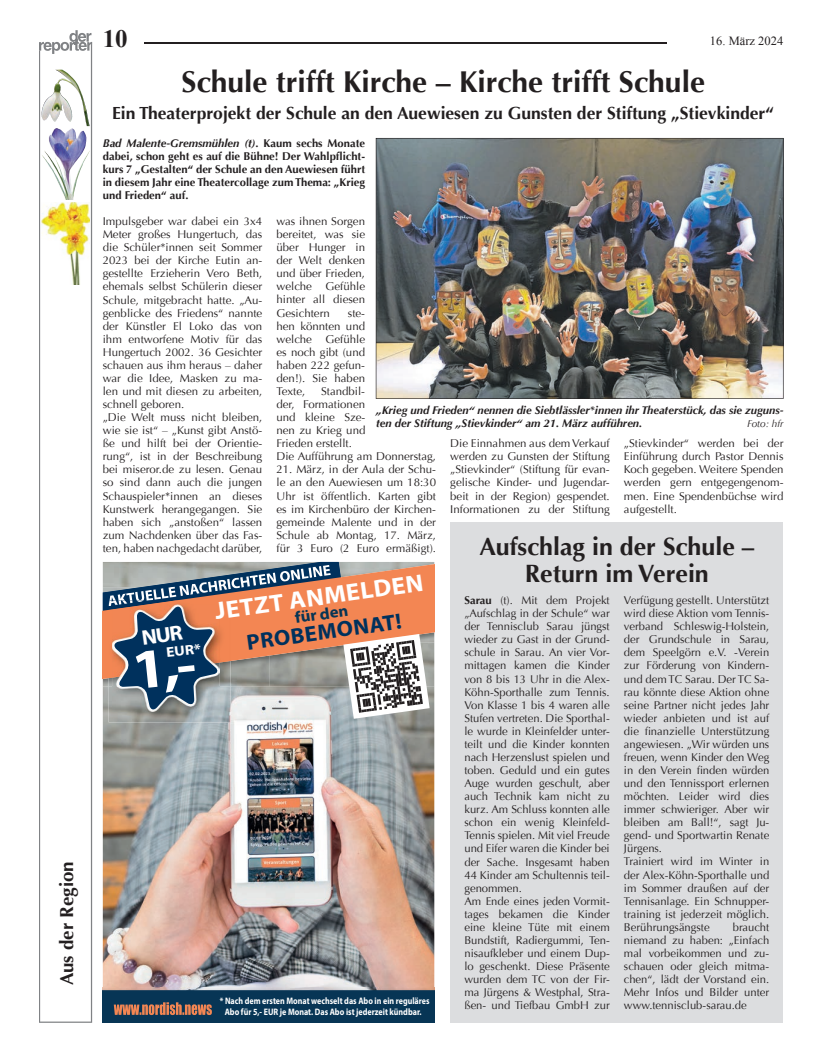
<style>
.page{position:relative;width:819px;height:1053px;background:#fff}
.page>*{position:absolute;margin:0;border:0;box-sizing:border-box;transform-origin:0 0}
.t1{font:700 30px "Optima";color:#231f20}
.t2{font:700 25px/27.5px "Optima";color:#231f20;text-align:center}
.t3{font:700 25px "Times New Roman";color:#231f20}
.t4{font:700 24.38px "Myriad Pro";color:#fff;scale:1.05 1}
.t5{font:700 22.12px "Myriad Pro";color:#00315d}
.t6{font:700 18.75px "Optima";color:#231f20}
.t7{font:700 17.5px "Optima";color:#231f20}
.t8{font:700 16.25px "Myriad Pro";color:#073555}
.t9{font:700 14.12px "Myriad Pro";color:#fff;scale:1.1 1}
.t10{font:12.5px "Times New Roman";color:#231f20}
.t11{font:11.25px/13px "Optima";color:#231f20;text-align:justify}
.t12{font:700 11.25px/13px "Optima";color:#231f20;text-align:justify}
.t13{font:italic 700 11.25px/13px "Optima";color:#231f20}
.t14{font:italic 10px "Optima";color:#231f20}
.t15{font:700 9.38px/10.6px "Myriad Pro";color:#fff;text-align:center;scale:.85 1}
.s1{font-style:italic}
.s2{font-weight:700}
</style>
<div class="page">
<div style="left:451px;top:521px;width:331px;height:501px;background:#dcdddf"></div>
<hr style="left:144px;top:43px;width:522px;height:1px;background:#231f20">
<img style="left:103px;top:686px;width:331px;height:304px">
<img style="left:109px;top:718px;width:121px;height:4px">
<svg style="left:103px;top:990px;width:331px;height:32px;background:#183b55"></svg>
<img style="left:376px;top:138px;width:407px;height:261px">
<svg style="left:39px;top:54px;width:53px;height:968px"></svg>
<svg style="left:39px;top:30px;width:53px;height:24px"></svg>
<img style="left:44px;top:70px;width:27px;height:34px">
<img style="left:41px;top:128px;width:49px;height:72px">
<img style="left:41px;top:202px;width:49px;height:82px">
<svg style="left:103px;top:562px;width:326px;height:156px;background:#a78b80"></svg>
<p class="t6" style="left:56px;top:985px;width:125px;rotate:-90deg">Aus der Region</p>
<p class="t3" style="left:103px;top:21px;width:26px">10</p>
<p class="t10" style="left:710px;top:32px;width:75px">16. März 2024</p>
<p class="t1" style="left:181px;top:65px;width:525px">Schule trifft Kirche – Kirche trifft Schule</p>
<p class="t7" style="left:112px;top:103px;width:663px">Ein Theaterprojekt der Schule an den Auewiesen zu Gunsten der Stiftung „Stievkinder“</p>
<p class="t12" style="left:103px;top:136px;width:264px"><span class="s1">Bad Malente-Gremsmühlen (t)</span>. Kaum sechs Monate dabei, schon geht es auf die Bühne! Der Wahlpflicht&shy;kurs 7 „Gestalten“ der Schule an den Auewiesen führt in diesem Jahr eine Theatercollage zum Thema: „Krieg und Frieden“ auf.</p>
<p class="t11" style="left:103px;top:215px;width:161px;text-align:left">Impulsgeber war dabei ein 3x4<br>Meter großes Hungertuch, das die Schüler*innen seit Sommer<br>2023 bei der Kirche Eutin an&shy;gestellte Erzieherin Vero Beth, ehemals selbst Schülerin dieser<br>Schule, mitgebracht hatte. „Au&shy;genblicke des Friedens“ nannte der Künstler El Loko das von ihm entworfene Motiv für das<br>Hungertuch 2002. 36 Gesichter schauen aus ihm heraus – daher war die Idee, Masken zu ma&shy;len und mit diesen zu arbeiten, schnell geboren.<br>„Die Welt muss nicht bleiben, wie sie ist“ – „Kunst gibt Anstö&shy;ße und hilft bei der Orientie&shy;rung“, ist in der Beschreibung bei miseror.de zu lesen. Genau so sind dann auch die jungen<br>Schauspieler*innen an dieses<br>Kunstwerk herangegangen. Sie haben sich „anstoßen“ lassen zum Nachdenken über das Fas&shy;ten, haben nachgedacht darüber,</p>
<p class="t11" style="left:276px;top:215px;width:90px">was ihnen Sorgen bereitet, was sie über Hunger in der Welt denken und über Frieden, welche Gefühle hinter all diesen Gesichtern</p>
<p class="t11" style="left:276px;top:306px;width:90px;text-indent:71px">ste&shy;hen könnten und welche Gefühle es noch gibt (und haben 222 gefun&shy;den!). Sie haben Texte,</p>
<p class="t11" style="left:276px;top:385px;width:161px;text-align:left;text-indent:45px">Standbil-<br>der, Formationen<br>und kleine Sze-<br>nen zu Krieg und<br>Frieden erstellt.<br>Die Aufführung am Donnerstag,</p>
<p class="t11" style="left:276px;top:463px;width:161px">21. März, in der Aula der Schu&shy;le an den Auewiesen um 18:30<br>Uhr ist öffentlich. Karten gibt es im Kirchenbüro der Kirchen&shy;gemeinde Malente und in der Schule ab Montag, 17. März, für 3 Euro (2 Euro ermäßigt).</p>
<p class="t13" style="left:376px;top:403px;width:409px">„Krieg und Frieden“ nennen die Siebtlässler*innen ihr Theaterstück, das sie zuguns&shy;ten der Stiftung „Stievkinder“ am 21. März aufführen.</p>
<p class="t14" style="left:747px;top:417px;width:38px">Foto: hfr</p>
<p class="t11" style="left:450px;top:437px;width:161px">Die Einnahmen aus dem Verkauf werden zu Gunsten der Stiftung „Stievkinder“ (Stiftung für evan&shy;gelische Kinder- und Jugendar&shy;beit in der Region) gespendet.<br>Informationen zu der Stiftung</p>
<p class="t11" style="left:624px;top:437px;width:161px">„Stievkinder“ werden bei der Einführung durch Pastor Dennis Koch gegeben. Weitere Spenden werden gern entgegengenom&shy;men. Eine Spendenbüchse wird aufgestellt.</p>
<p class="t2" style="left:479px;top:533px;width:276px">Aufschlag in der Schule –<br>Return im Verein</p>
<p class="t11" style="left:464px;top:594px;width:147px;text-align:left"><span class="s2">Sarau</span> (t). Mit dem Projekt „Aufschlag in der Schule“ war der Tennisclub Sarau jüngst wieder zu Gast in der Grund&shy;schule in Sarau. An vier Vor&shy;mittagen kamen die Kinder von 8 bis 13 Uhr in die Alex-<br>Köhn-Sporthalle zum Tennis.<br>Von Klasse 1 bis 4 waren alle<br>Stufen vertreten. Die Sporthal&shy;le wurde in Kleinfelder unter&shy;teilt und die Kinder konnten nach Herzenslust spielen und toben. Geduld und ein gutes<br>Auge wurden geschult, aber auch Technik kam nicht zu kurz. Am Schluss konnten alle schon ein wenig Kleinfeld-<br>Tennis spielen. Mit viel Freude und Eifer waren die Kinder bei der Sache. Insgesamt haben<br>44 Kinder am Schultennis teil&shy;genommen.<br>Am Ende eines jeden Vormit&shy;tages bekamen die Kinder eine kleine Tüte mit einem<br>Bundstift, Radiergummi, Ten&shy;nisaufkleber und einem Dup&shy;lo geschenkt. Diese Präsente wurden dem TC von der Fir&shy;ma Jürgens &amp; Westphal, Stra&shy;ßen- und Tiefbau GmbH zur</p>
<p class="t11" style="left:624px;top:594px;width:147px;text-align:left">Verfügung gestellt. Unterstützt wird diese Aktion vom Tennis&shy;verband Schleswig-Holstein, der Grundschule in Sarau, dem Speelgörn e.V. -Verein zur Förderung von Kindern&shy;und dem TC Sarau. Der TC Sa&shy;rau könnte diese Aktion ohne seine Partner nicht jedes Jahr wieder anbieten und ist auf die finanzielle Unterstützung angewiesen. „Wir würden uns freuen, wenn Kinder den Weg in den Verein finden würden und den Tennissport erlernen möchten. Leider wird dies immer schwieriger. Aber wir bleiben am Ball!“, sagt Ju&shy;gend- und Sportwartin Renate<br>Jürgens.<br>Trainiert wird im Winter in der Alex-Köhn-Sporthalle und im Sommer draußen auf der<br>Tennisanlage. Ein Schnupper&shy;training ist jederzeit möglich.<br>Berührungsängste</p>
<p class="t4" style="left:213px;top:595px;width:202px;rotate:-8deg">JETZT ANMELDEN</p>
<p class="t8" style="left:293px;top:607px;width:55px;rotate:-8deg">für den</p>
<p class="t5" style="left:245px;top:628px;width:157px;rotate:-8deg">PROBEMONAT!</p>
<p class="t9" style="left:165px;top:643px;width:33px;rotate:-6deg">EUR*</p>
<p class="t11" style="left:624px;top:920px;width:147px;text-indent:109px">braucht niemand zu haben: „Einfach mal vorbeikommen und zu&shy;schauen oder gleich mitma&shy;chen“, lädt der Vorstand ein.<br>Mehr Infos und Bilder unter www.tennisclub-sarau.de</p>
<p class="t15" style="left:220px;top:995px;width:248px">* Nach dem ersten Monat wechselt das Abo in ein reguläres<br>Abo für 5,- EUR je Monat. Das Abo ist jederzeit kündbar.</p>
</div>
